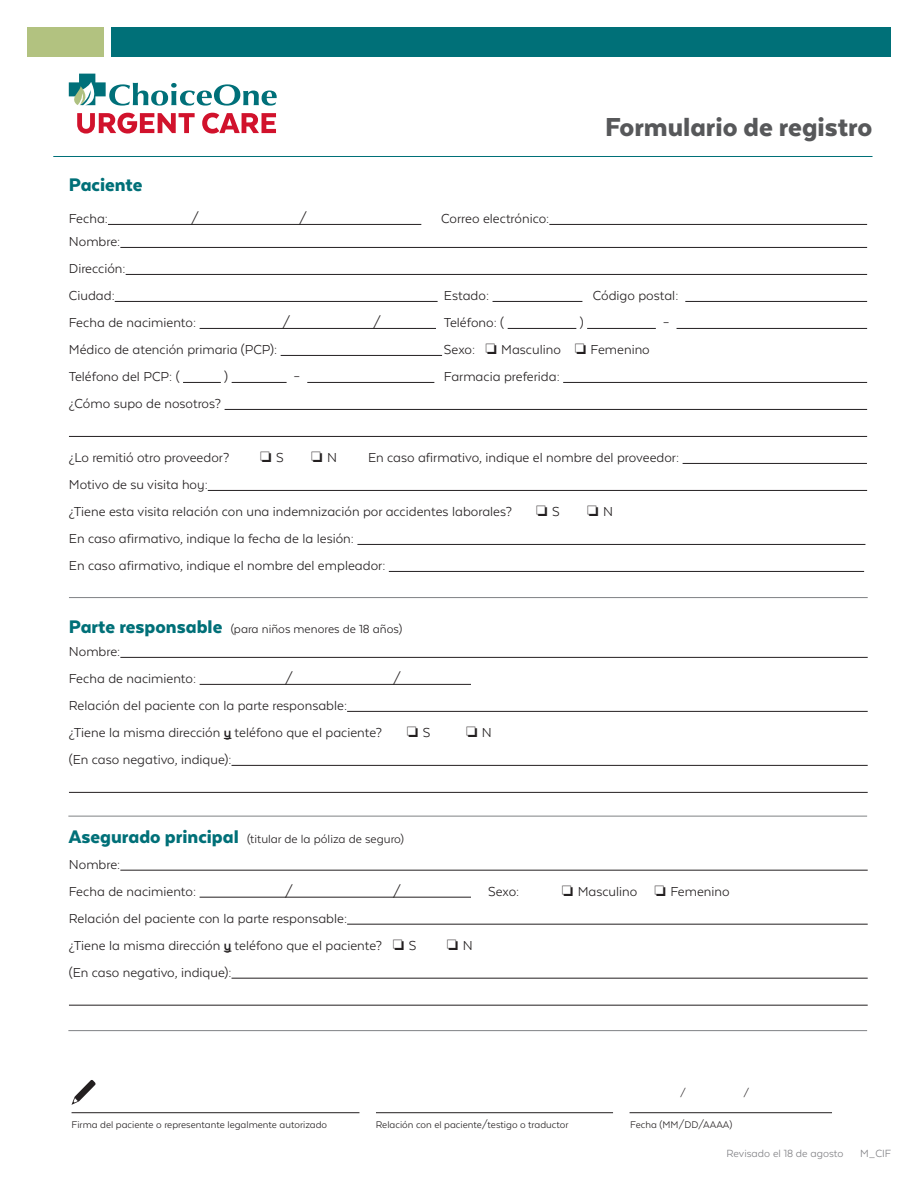
<style>
.page{position:relative;width:918px;height:1188px;background:#fff}
.page>*{position:absolute;margin:0;border:0;box-sizing:border-box;transform-origin:0 0}
.t1{font:900 30px "Texta Alt";color:#57585a}
.t2{font:900 21px "Texta Alt";color:#007078}
.t3{font:15px/27px "Texta Alt";color:#231f20}
.t4{font:13.5px "Texta Alt";color:#231f20}
.t5{font:12px "Texta Alt";color:#808084}
.t6{font:11.1px "Texta Alt";color:#231f20}
.t7{font:10.5px "Texta Alt";color:#231f20}
.s1{font-weight:900;font-size:21px;color:#007078}
.s2{font-weight:700}
</style>
<div class="page">
<hr style="left:69px;top:597px;width:799px;height:1px;background:#808285">
<hr style="left:120px;top:247px;width:747px;height:1px;background:#231f20">
<hr style="left:126px;top:274px;width:741px;height:1px;background:#231f20">
<hr style="left:115px;top:301px;width:323px;height:1px;background:#231f20">
<hr style="left:493px;top:301px;width:89px;height:1px;background:#231f20">
<hr style="left:685px;top:301px;width:182px;height:1px;background:#231f20">
<hr style="left:200px;top:328px;width:236px;height:1px;background:#231f20">
<hr style="left:508px;top:328px;width:68px;height:1px;background:#231f20">
<hr style="left:587px;top:328px;width:69px;height:1px;background:#231f20">
<hr style="left:677px;top:328px;width:190px;height:1px;background:#231f20">
<hr style="left:281px;top:355px;width:161px;height:1px;background:#231f20">
<hr style="left:183px;top:382px;width:38px;height:1px;background:#231f20">
<hr style="left:232px;top:382px;width:55px;height:1px;background:#231f20">
<hr style="left:307px;top:382px;width:127px;height:1px;background:#231f20">
<hr style="left:563px;top:382px;width:304px;height:1px;background:#231f20">
<hr style="left:225px;top:409px;width:642px;height:1px;background:#231f20">
<hr style="left:69px;top:436px;width:798px;height:1px;background:#231f20">
<hr style="left:683px;top:463px;width:184px;height:1px;background:#231f20">
<hr style="left:208px;top:490px;width:659px;height:1px;background:#231f20">
<hr style="left:357px;top:544px;width:508px;height:1px;background:#231f20">
<hr style="left:389px;top:571px;width:475px;height:1px;background:#231f20">
<hr style="left:108px;top:224px;width:313px;height:1px;background:#231f20">
<hr style="left:549px;top:224px;width:318px;height:1px;background:#231f20">
<hr style="left:120px;top:657px;width:748px;height:1px;background:#231f20">
<hr style="left:200px;top:684px;width:271px;height:1px;background:#231f20">
<hr style="left:347px;top:711px;width:521px;height:1px;background:#231f20">
<hr style="left:232px;top:765px;width:636px;height:1px;background:#231f20">
<hr style="left:69px;top:792px;width:799px;height:1px;background:#231f20">
<hr style="left:68px;top:816px;width:799px;height:1px;background:#808285">
<hr style="left:68px;top:1030px;width:799px;height:1px;background:#808285">
<hr style="left:120px;top:870px;width:748px;height:1px;background:#231f20">
<hr style="left:200px;top:897px;width:271px;height:1px;background:#231f20">
<hr style="left:347px;top:924px;width:521px;height:1px;background:#231f20">
<hr style="left:232px;top:978px;width:636px;height:1px;background:#231f20">
<hr style="left:69px;top:1005px;width:799px;height:1px;background:#231f20">
<hr style="left:53px;top:156px;width:820px;height:1px;background:#007078">
<svg style="left:77px;top:113px;width:118px;height:21px"></svg>
<svg style="left:202px;top:113px;width:74px;height:21px"></svg>
<svg style="left:69px;top:74px;width:208px;height:32px"></svg>
<div style="left:111px;top:27px;width:780px;height:29px;background:#007078"></div>
<div style="left:27px;top:27px;width:77px;height:29px;background:#b2c280"></div>
<svg style="left:71px;top:1080px;width:761px;height:34px"></svg>
<p class="t2" style="left:69px;top:174px;width:75px">Paciente</p>
<p class="t3" style="left:69px;top:205px;width:41px">Fecha:</p>
<p class="t3" style="left:191px;top:205px;width:10px">/</p>
<p class="t3" style="left:299px;top:205px;width:10px">/</p>
<p class="t3" style="left:441px;top:205px;width:110px">Correo electrónico:</p>
<p class="t1" style="left:605px;top:111px;width:269px">Formulario de registro</p>
<p class="t3" style="left:69px;top:228px;width:53px">Nombre:</p>
<p class="t3" style="left:69px;top:255px;width:58px">Dirección:</p>
<p class="t3" style="left:69px;top:282px;width:47px">Ciudad:</p>
<p class="t3" style="left:444px;top:282px;width:47px">Estado:</p>
<p class="t3" style="left:593px;top:282px;width:87px">Código postal:</p>
<p class="t3" style="left:69px;top:309px;width:129px">Fecha de nacimiento:</p>
<p class="t3" style="left:282px;top:309px;width:10px">/</p>
<p class="t3" style="left:373px;top:309px;width:10px">/</p>
<p class="t3" style="left:444px;top:309px;width:62px">Teléfono: (</p>
<p class="t3" style="left:580px;top:309px;width:5px">)</p>
<p class="t3" style="left:663px;top:309px;width:8px">–</p>
<p class="t3" style="left:69px;top:336px;width:210px">Médico de atención primaria (PCP):</p>
<p class="t3" style="left:444px;top:336px;width:207px">Sexo: □ Masculino □ Femenino</p>
<p class="t3" style="left:69px;top:363px;width:112px">Teléfono del PCP: (</p>
<p class="t3" style="left:224px;top:363px;width:5px">)</p>
<p class="t3" style="left:293px;top:363px;width:8px">–</p>
<p class="t3" style="left:444px;top:363px;width:117px">Farmacia preferida:</p>
<p class="t3" style="left:69px;top:390px;width:154px">¿Cómo supo de nosotros?</p>
<p class="t3" style="left:69px;top:444px;width:162px">¿Lo remitió otro proveedor?</p>
<p class="t3" style="left:260px;top:444px;width:25px">□ S</p>
<p class="t3" style="left:311px;top:444px;width:27px">□ N</p>
<p class="t3" style="left:368px;top:444px;width:313px">En caso afirmativo, indique el nombre del proveedor:</p>
<p class="t3" style="left:69px;top:471px;width:445px">Motivo de su visita hoy:<br>¿Tiene esta visita relación con una indemnización por accidentes laborales?</p>
<p class="t3" style="left:536px;top:498px;width:25px">□ S</p>
<p class="t3" style="left:587px;top:498px;width:27px">□ N</p>
<p class="t3" style="left:69px;top:525px;width:287px">En caso afirmativo, indique la fecha de la lesión:</p>
<p class="t3" style="left:69px;top:552px;width:318px">En caso afirmativo, indique el nombre del empleador:</p>
<p class="t4" style="left:69px;top:622px;width:335px"><span class="s1">Parte responsable</span> (para niños menores de 18 años)</p>
<p class="t3" style="left:69px;top:638px;width:53px">Nombre:</p>
<p class="t3" style="left:69px;top:665px;width:129px">Fecha de nacimiento:</p>
<p class="t3" style="left:285px;top:665px;width:10px">/</p>
<p class="t3" style="left:393px;top:665px;width:10px">/</p>
<p class="t3" style="left:69px;top:692px;width:280px">Relación del paciente con la parte responsable:</p>
<p class="t3" style="left:69px;top:719px;width:315px">¿Tiene la misma dirección <span class="s2">y</span> teléfono que el paciente?</p>
<p class="t3" style="left:407px;top:719px;width:25px">□ S</p>
<p class="t3" style="left:466px;top:719px;width:27px">□ N</p>
<p class="t3" style="left:69px;top:746px;width:164px">(En caso negativo, indique):</p>
<p class="t4" style="left:69px;top:832px;width:337px"><span class="s1">Asegurado principal</span> (titular de la póliza de seguro)</p>
<p class="t3" style="left:69px;top:851px;width:53px">Nombre:</p>
<p class="t3" style="left:69px;top:878px;width:129px">Fecha de nacimiento:</p>
<p class="t3" style="left:285px;top:878px;width:10px">/</p>
<p class="t3" style="left:393px;top:878px;width:10px">/</p>
<p class="t3" style="left:488px;top:878px;width:33px">Sexo:</p>
<p class="t3" style="left:562px;top:878px;width:169px">□ Masculino □ Femenino</p>
<p class="t3" style="left:69px;top:905px;width:280px">Relación del paciente con la parte responsable:</p>
<p class="t3" style="left:69px;top:932px;width:349px">¿Tiene la misma dirección <span class="s2">y</span> teléfono que el paciente? □ S</p>
<p class="t3" style="left:447px;top:932px;width:27px">□ N</p>
<p class="t3" style="left:69px;top:959px;width:164px">(En caso negativo, indique):</p>
<p class="t7" style="left:680px;top:1088px;width:7px">/</p>
<p class="t7" style="left:744px;top:1088px;width:7px">/</p>
<p class="t6" style="left:72px;top:1119px;width:257px">Firma del paciente o representante legalmente autorizado</p>
<p class="t6" style="left:376px;top:1119px;width:194px">Relación con el paciente/testigo o traductor</p>
<p class="t6" style="left:630px;top:1119px;width:104px">Fecha (MM/DD/AAAA)</p>
<p class="t5" style="left:727px;top:1147px;width:119px">Revisado el 18 de agosto</p>
<p class="t5" style="left:860px;top:1147px;width:33px">M_CIF</p>
</div>
